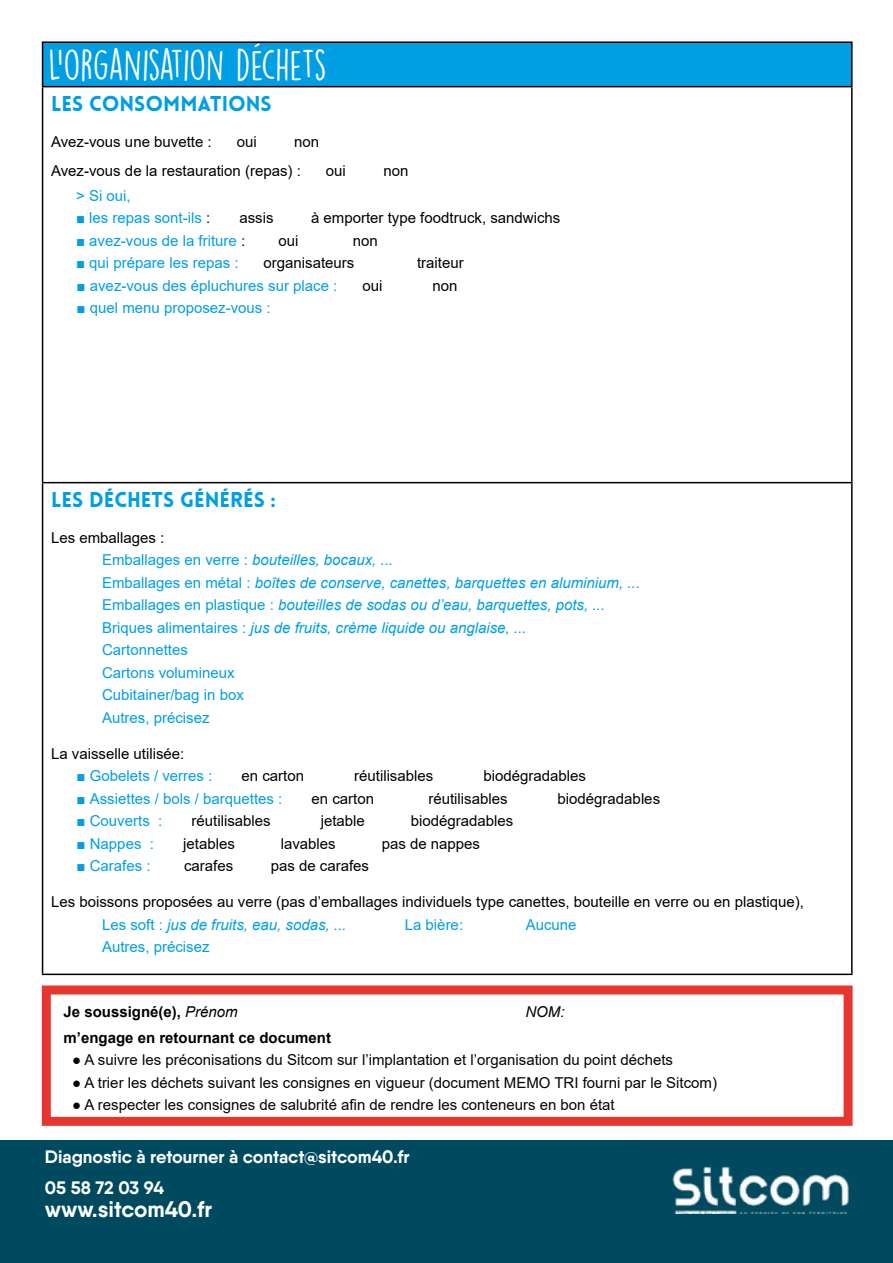
<style>
.page{position:relative;width:893px;height:1263px;background:#fff}
.page>*{position:absolute;margin:0;border:0;box-sizing:border-box;transform-origin:0 0}
.t1{font:39px "DK Lemon Yellow Sun";letter-spacing:-.025em;color:#fff}
.t2{font:700 22.5px "Qanelas";color:#fff}
.t3{font:900 21px "Lovelo";color:#009fe3}
.t4{font:700 18px/30.6px "Qanelas";color:#fff}
.t5{font:15px/28.8px "Arial";color:#000}
.t6{font:italic 15px/22.5px "Arial";color:#009fe3}
.t7{font:15px "Arial";color:#040506}
.t8{font:15px "Arial";color:#009fe3}
.t9{font:700 15px "Arial";color:#000}
.t10{font:italic 15px "Arial";color:#000}
.s1{font-weight:700}
.s2{color:#000}
.s3{font-style:normal;color:#000}
.s4{font-style:normal}
.s5{color:#009fe3}
.s6{font-style:italic;color:#009fe3}
.s7{font-weight:400;font-style:italic}
</style>
<div class="page">
<div style="left:0;top:1140px;width:893px;height:123px;background:#004a60"></div>
<img style="left:672px;top:1166px;width:177px;height:48px">
<div style="left:43px;top:42px;width:809px;height:45px;background:#009fe3"></div>
<hr style="left:42px;top:41px;width:811px;height:2px;background:#000">
<hr style="left:42px;top:43px;width:1px;height:43px;background:#000">
<hr style="left:851px;top:43px;width:2px;height:43px;background:#000">
<hr style="left:42px;top:86px;width:811px;height:1px;background:#000">
<hr style="left:42px;top:87px;width:1px;height:395px;background:#000">
<hr style="left:851px;top:87px;width:2px;height:395px;background:#000">
<hr style="left:42px;top:482px;width:811px;height:1px;background:#000">
<hr style="left:42px;top:483px;width:1px;height:490px;background:#000">
<hr style="left:42px;top:973px;width:811px;height:2px;background:#000">
<hr style="left:851px;top:483px;width:2px;height:490px;background:#000">
<div style="left:42px;top:985px;width:811px;height:141px;border:9px solid #e7362f"></div>
<h1 class="t1" style="left:49px;top:41px;width:280px">L’ORGANISATION DÉCHETS</h1>
<h3 class="t3" style="left:51px;top:90px;width:222px">LES CONSOMMATIONS</h3>
<p class="t5" style="left:51px;top:127px;width:162px">Avez-vous une buvette :</p>
<p class="t5" style="left:237px;top:127px;width:22px">oui</p>
<p class="t5" style="left:51px;top:127px;width:270px;text-indent:243px">non<br>Avez-vous de la restauration (repas) :</p>
<p class="t5" style="left:326px;top:156px;width:22px">oui</p>
<p class="t5" style="left:383px;top:156px;width:27px">non</p>
<p class="t8" style="left:76px;top:185px;width:56px">&gt; Si oui,</p>
<p class="t8" style="left:76px;top:208px;width:136px"><span class="s1">■</span> les repas sont-ils <span class="s2">:</span></p>
<p class="t5" style="left:239px;top:204px;width:36px">assis</p>
<p class="t5" style="left:311px;top:204px;width:251px">à emporter type foodtruck, sandwichs</p>
<p class="t8" style="left:76px;top:230px;width:171px"><span class="s1">■</span> avez-vous de la friture <span class="s2">:</span></p>
<p class="t5" style="left:279px;top:226px;width:22px">oui</p>
<p class="t5" style="left:353px;top:226px;width:27px">non</p>
<p class="t8" style="left:76px;top:253px;width:164px"><span class="s1">■</span> qui prépare les repas :</p>
<p class="t5" style="left:264px;top:249px;width:92px">organisateurs</p>
<p class="t5" style="left:417px;top:249px;width:48px">traiteur</p>
<p class="t8" style="left:77px;top:275px;width:262px"><span class="s1">■</span> avez-vous des épluchures sur place :</p>
<p class="t5" style="left:362px;top:271px;width:22px">oui</p>
<p class="t5" style="left:432px;top:271px;width:27px">non</p>
<p class="t8" style="left:77px;top:298px;width:196px"><span class="s1">■</span> quel menu proposez-vous :</p>
<h3 class="t3" style="left:51px;top:486px;width:226px">LES DÉCHETS GÉNÉRÉS :</h3>
<p class="t6" style="left:102px;top:527px;width:539px;text-indent:-51px"><span class="s3">Les emballages :<br></span><span class="s4">Emballages en verre :</span> bouteilles, bocaux, ...<br><span class="s4">Emballages en métal :</span> boîtes de conserve, canettes, barquettes en aluminium, ..<span class="s4">.<br>Emballages en plastique :</span> bouteilles de sodas ou d’eau, barquettes, pots, ...<br><span class="s4">Briques alimentaires :</span> jus de fruits, crème liquide ou anglaise, ...<br><span class="s4">Cartonnettes<br>Cartons volumineux<br>Cubitainer/bag in box<br>Autres, précisez</span></p>
<p class="t5" style="left:51px;top:739px;width:135px">La vaisselle utilisée:</p>
<p class="t8" style="left:77px;top:766px;width:137px"><span class="s1">■</span> Gobelets / verres :</p>
<p class="t5" style="left:242px;top:762px;width:64px">en carton</p>
<p class="t5" style="left:354px;top:762px;width:81px">réutilisables</p>
<p class="t5" style="left:483px;top:762px;width:104px">biodégradables</p>
<p class="t8" style="left:77px;top:788px;width:207px"><span class="s1">■</span> Assiettes / bols / barquettes :</p>
<p class="t5" style="left:312px;top:784px;width:64px">en carton</p>
<p class="t5" style="left:428px;top:784px;width:81px">réutilisables</p>
<p class="t5" style="left:558px;top:784px;width:104px">biodégradables</p>
<p class="t8" style="left:77px;top:811px;width:87px"><span class="s1">■</span> Couverts :</p>
<p class="t5" style="left:192px;top:807px;width:81px">réutilisables</p>
<p class="t5" style="left:321px;top:807px;width:46px">jetable</p>
<p class="t5" style="left:411px;top:807px;width:104px">biodégradables</p>
<p class="t8" style="left:77px;top:833px;width:79px"><span class="s1">■</span> Nappes :</p>
<p class="t5" style="left:183px;top:829px;width:53px">jetables</p>
<p class="t5" style="left:281px;top:829px;width:57px">lavables</p>
<p class="t5" style="left:382px;top:829px;width:100px">pas de nappes</p>
<p class="t8" style="left:77px;top:856px;width:76px"><span class="s1">■</span> Carafes :</p>
<p class="t5" style="left:184px;top:852px;width:51px">carafes</p>
<p class="t5" style="left:271px;top:852px;width:100px">pas de carafes</p>
<p class="t5" style="left:102px;top:891px;width:703px;line-height:22.5px;text-indent:-51px">Les boissons proposées au verre (pas d’emballages individuels type canettes, bouteille en verre ou en plastique),<br><span class="s5">Les soft :</span> <span class="s6">jus de fruits, eau, sodas, ...</span></p>
<p class="t8" style="left:405px;top:914px;width:60px">La bière:</p>
<p class="t8" style="left:526px;top:914px;width:52px">Aucune</p>
<p class="t8" style="left:102px;top:937px;width:109px">Autres, précisez</p>
<p class="t9" style="left:64px;top:1001px;width:176px">Je soussigné(e), <span class="s7">Prénom</span></p>
<p class="t10" style="left:525px;top:1002px;width:41px">NOM:</p>
<p class="t9" style="left:64px;top:1027px;width:269px">m’engage en retournant ce document</p>
<p class="t7" style="left:72px;top:1049px;width:602px"><span class="s2">●</span> A suivre les préconisations du Sitcom sur l’implantation et l’organisation du point déchets</p>
<p class="t7" style="left:72px;top:1072px;width:646px"><span class="s2">●</span> A trier les déchets suivant les consignes en vigueur (document MEMO TRI fourni par le Sitcom)</p>
<p class="t7" style="left:72px;top:1094px;width:544px"><span class="s2">●</span> A respecter les consignes de salubrité afin de rendre les conteneurs en bon état</p>
<p class="t4" style="left:45px;top:1141px;width:366px">Diagnostic à retourner à contact@sitcom40.fr<br>05 58 72 03 94</p>
<h2 class="t2" style="left:45px;top:1195px;width:169px">www.sitcom40.fr</h2>
</div>
